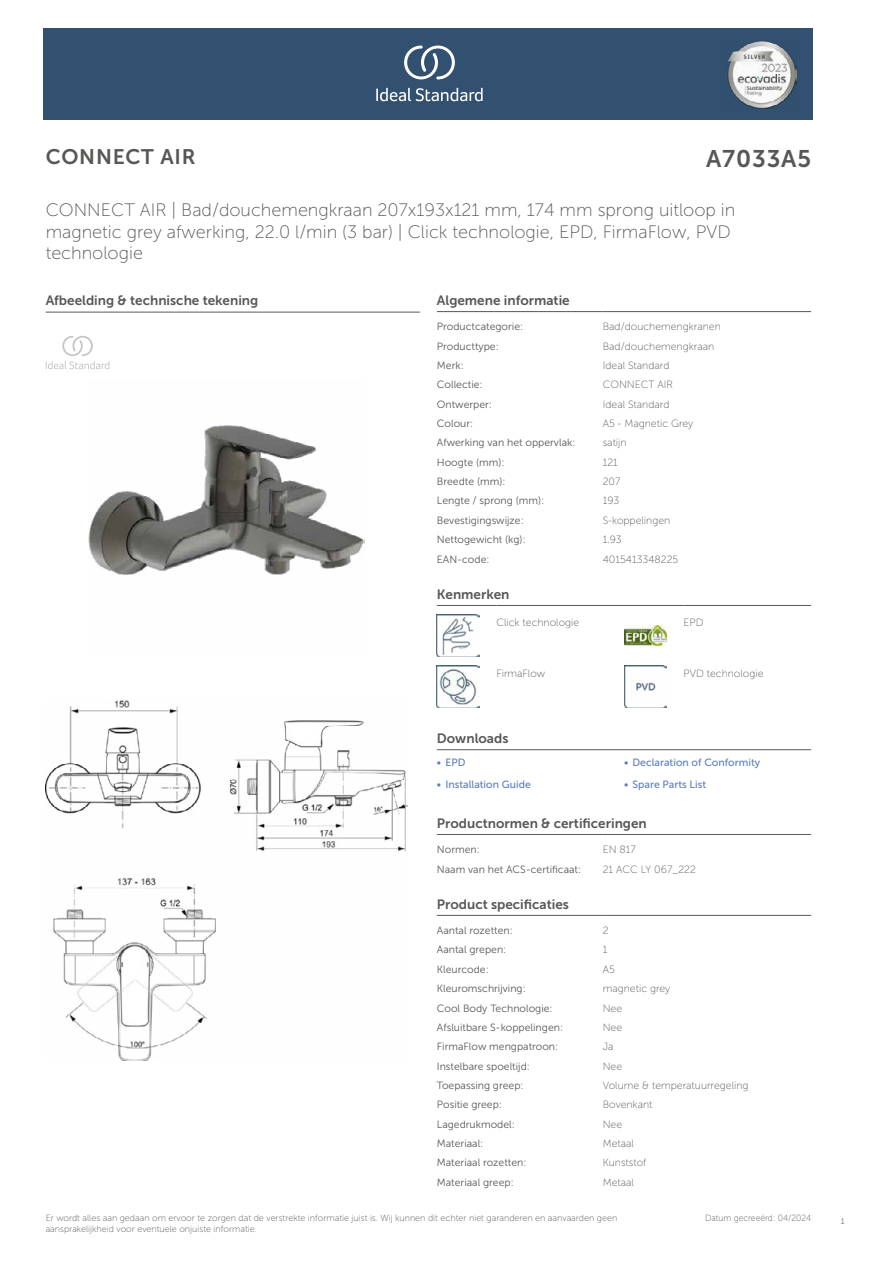
<style>
.page{position:relative;width:893px;height:1263px;background:#fff}
.page>*{position:absolute;margin:0;border:0;box-sizing:border-box;transform-origin:0 0}
.t1{font:24px "Museo Sans 700";letter-spacing:.035em;color:#575756}
.t2{font:21px "Museo Sans 700";letter-spacing:.035em;color:#575756}
.t3{font:18px/21.6px "Museo Sans 100";color:#575756}
.t4{font:13.5px "Museo Sans 700";color:#575756}
.t5{font:10.5px "Museo Sans 300";color:#575756}
.t6{font:10.5px "Museo Sans 100";color:#575756}
.t7{font:10.5px "Museo Sans 500";color:#5b7ebf}
.t8{font:9px/10.8px "Museo Sans 100";color:#575756}
.t9{font:9px "Museo Sans 100";color:#575756;scale:.95 1}
.t10{font:300 9px "Calibri";color:#575756;scale:.95 1}
</style>
<div class="page">
<div style="left:43px;top:28px;width:770px;height:92px;background:#325070"></div>
<hr style="left:437px;top:311px;width:166px;height:1px;background:#575756">
<hr style="left:603px;top:311px;width:208px;height:1px;background:#575756">
<hr style="left:437px;top:605px;width:59px;height:1px;background:#575756">
<hr style="left:496px;top:605px;width:128px;height:1px;background:#575756">
<hr style="left:624px;top:605px;width:59px;height:1px;background:#575756">
<hr style="left:683px;top:605px;width:128px;height:1px;background:#575756">
<img style="left:437px;top:614px;width:42px;height:43px">
<img style="left:624px;top:625px;width:42px;height:20px">
<img style="left:437px;top:665px;width:42px;height:43px">
<img style="left:624px;top:665px;width:42px;height:43px">
<hr style="left:437px;top:749px;width:187px;height:1px;background:#575756">
<hr style="left:624px;top:749px;width:187px;height:1px;background:#575756">
<hr style="left:437px;top:834px;width:166px;height:1px;background:#575756">
<hr style="left:603px;top:834px;width:208px;height:1px;background:#575756">
<hr style="left:437px;top:915px;width:166px;height:1px;background:#575756">
<hr style="left:603px;top:915px;width:208px;height:1px;background:#575756">
<img style="left:46px;top:700px;width:361px;height:361px">
<hr style="left:46px;top:312px;width:374px;height:1px;background:#575756">
<svg style="left:46px;top:336px;width:63px;height:33px"></svg>
<img style="left:89px;top:425px;width:275px;height:150px">
<svg style="left:376px;top:88px;width:107px;height:13px"></svg>
<svg style="left:404px;top:46px;width:51px;height:33px"></svg>
<img style="left:728px;top:41px;width:68px;height:68px">
<h2 class="t2" style="left:46px;top:145px;width:152px">CONNECT AIR</h2>
<h1 class="t1" style="left:706px;top:145px;width:106px">A7033A5</h1>
<h3 class="t3" style="left:46px;top:199px;width:691px">CONNECT AIR | Bad/douchemengkraan 207x193x121 mm, 174 mm sprong uitloop in magnetic grey afwerking, 22.0 l/min (3 bar) | Click technologie, EPD, FirmaFlow, PVD technologie</h3>
<p class="t4" style="left:46px;top:293px;width:214px">Afbeelding &amp; technische tekening</p>
<p class="t4" style="left:437px;top:293px;width:134px">Algemene informatie</p>
<p class="t5" style="left:437px;top:321px;width:88px">Productcategorie:</p>
<p class="t6" style="left:603px;top:321px;width:120px">Bad/douchemengkranen</p>
<p class="t5" style="left:437px;top:340px;width:63px">Producttype:</p>
<p class="t6" style="left:603px;top:340px;width:113px">Bad/douchemengkraan</p>
<p class="t5" style="left:437px;top:360px;width:28px">Merk:</p>
<p class="t6" style="left:603px;top:360px;width:68px">Ideal Standard</p>
<p class="t5" style="left:437px;top:379px;width:47px">Collectie:</p>
<p class="t6" style="left:603px;top:379px;width:72px">CONNECT AIR</p>
<p class="t5" style="left:437px;top:398px;width:57px">Ontwerper:</p>
<p class="t6" style="left:603px;top:398px;width:68px">Ideal Standard</p>
<p class="t5" style="left:437px;top:418px;width:38px">Colour:</p>
<p class="t6" style="left:603px;top:418px;width:92px">A5 - Magnetic Grey</p>
<p class="t5" style="left:437px;top:437px;width:140px">Afwerking van het oppervlak:</p>
<p class="t6" style="left:603px;top:437px;width:25px">satijn</p>
<p class="t5" style="left:437px;top:456px;width:69px">Hoogte (mm):</p>
<p class="t6" style="left:603px;top:457px;width:17px">121</p>
<p class="t5" style="left:437px;top:476px;width:70px">Breedte (mm):</p>
<p class="t6" style="left:603px;top:476px;width:19px">207</p>
<p class="t5" style="left:437px;top:495px;width:109px">Lengte / sprong (mm):</p>
<p class="t6" style="left:603px;top:495px;width:18px">193</p>
<p class="t5" style="left:437px;top:514px;width:88px">Bevestigingswijze:</p>
<p class="t6" style="left:603px;top:515px;width:69px">S-koppelingen</p>
<p class="t5" style="left:437px;top:534px;width:90px">Nettogewicht (kg):</p>
<p class="t6" style="left:603px;top:534px;width:21px">1.93</p>
<p class="t5" style="left:437px;top:553px;width:54px">EAN-code:</p>
<p class="t6" style="left:603px;top:553px;width:77px">4015413348225</p>
<p class="t4" style="left:437px;top:587px;width:74px">Kenmerken</p>
<p class="t6" style="left:496px;top:617px;width:84px">Click technologie</p>
<p class="t6" style="left:683px;top:617px;width:21px">EPD</p>
<p class="t6" style="left:496px;top:668px;width:50px">FirmaFlow</p>
<p class="t6" style="left:683px;top:668px;width:81px">PVD technologie</p>
<p class="t4" style="left:437px;top:731px;width:73px">Downloads</p>
<p class="t7" style="left:437px;top:757px;width:30px">• EPD</p>
<p class="t7" style="left:624px;top:757px;width:138px">• Declaration of Conformity</p>
<p class="t7" style="left:437px;top:778px;width:95px">• Installation Guide</p>
<p class="t7" style="left:624px;top:778px;width:84px">• Spare Parts List</p>
<p class="t4" style="left:437px;top:816px;width:211px">Productnormen &amp; certificeringen</p>
<p class="t5" style="left:437px;top:844px;width:44px">Normen:</p>
<p class="t6" style="left:603px;top:844px;width:35px">EN 817</p>
<p class="t5" style="left:437px;top:863px;width:146px">Naam van het ACS-certificaat:</p>
<p class="t6" style="left:603px;top:863px;width:95px">21 ACC LY 067_222</p>
<p class="t4" style="left:437px;top:897px;width:134px">Product specificaties</p>
<p class="t5" style="left:437px;top:925px;width:77px">Aantal rozetten:</p>
<p class="t6" style="left:603px;top:925px;width:7px">2</p>
<p class="t5" style="left:437px;top:944px;width:71px">Aantal grepen:</p>
<p class="t6" style="left:603px;top:944px;width:6px">1</p>
<p class="t5" style="left:437px;top:963px;width:53px">Kleurcode:</p>
<p class="t6" style="left:603px;top:963px;width:14px">A5</p>
<p class="t5" style="left:437px;top:983px;width:90px">Kleuromschrijving:</p>
<p class="t6" style="left:603px;top:983px;width:69px">magnetic grey</p>
<p class="t5" style="left:437px;top:1002px;width:117px">Cool Body Technologie:</p>
<p class="t6" style="left:603px;top:1002px;width:21px">Nee</p>
<p class="t5" style="left:437px;top:1021px;width:128px">Afsluitbare S-koppelingen:</p>
<p class="t6" style="left:603px;top:1022px;width:21px">Nee</p>
<p class="t5" style="left:437px;top:1041px;width:123px">FirmaFlow mengpatroon:</p>
<p class="t6" style="left:603px;top:1041px;width:12px">Ja</p>
<p class="t5" style="left:437px;top:1060px;width:95px">Instelbare spoeltijd:</p>
<p class="t6" style="left:603px;top:1060px;width:21px">Nee</p>
<p class="t5" style="left:437px;top:1080px;width:88px">Toepassing greep:</p>
<p class="t6" style="left:603px;top:1080px;width:147px">Volume &amp; temperatuurregeling</p>
<p class="t5" style="left:437px;top:1099px;width:67px">Positie greep:</p>
<p class="t6" style="left:603px;top:1099px;width:51px">Bovenkant</p>
<p class="t5" style="left:437px;top:1118px;width:79px">Lagedrukmodel:</p>
<p class="t6" style="left:603px;top:1118px;width:21px">Nee</p>
<p class="t5" style="left:437px;top:1138px;width:48px">Materiaal:</p>
<p class="t6" style="left:603px;top:1138px;width:33px">Metaal</p>
<p class="t5" style="left:437px;top:1157px;width:91px">Materiaal rozetten:</p>
<p class="t6" style="left:603px;top:1157px;width:45px">Kunststof</p>
<p class="t5" style="left:437px;top:1176px;width:78px">Materiaal greep:</p>
<p class="t6" style="left:603px;top:1176px;width:33px">Metaal</p>
<p class="t8" style="left:46px;top:1212px;width:573px">Er wordt alles aan gedaan om ervoor te zorgen dat de verstrekte informatie juist is. Wij kunnen dit echter niet garanderen en aanvaarden geen aansprakelijkheid voor eventuele onjuiste informatie.</p>
<p class="t9" style="left:705px;top:1213px;width:113px">Datum gecreeërd: 04/2024</p>
<p class="t10" style="left:840px;top:1215px;width:6px">1</p>
</div>
